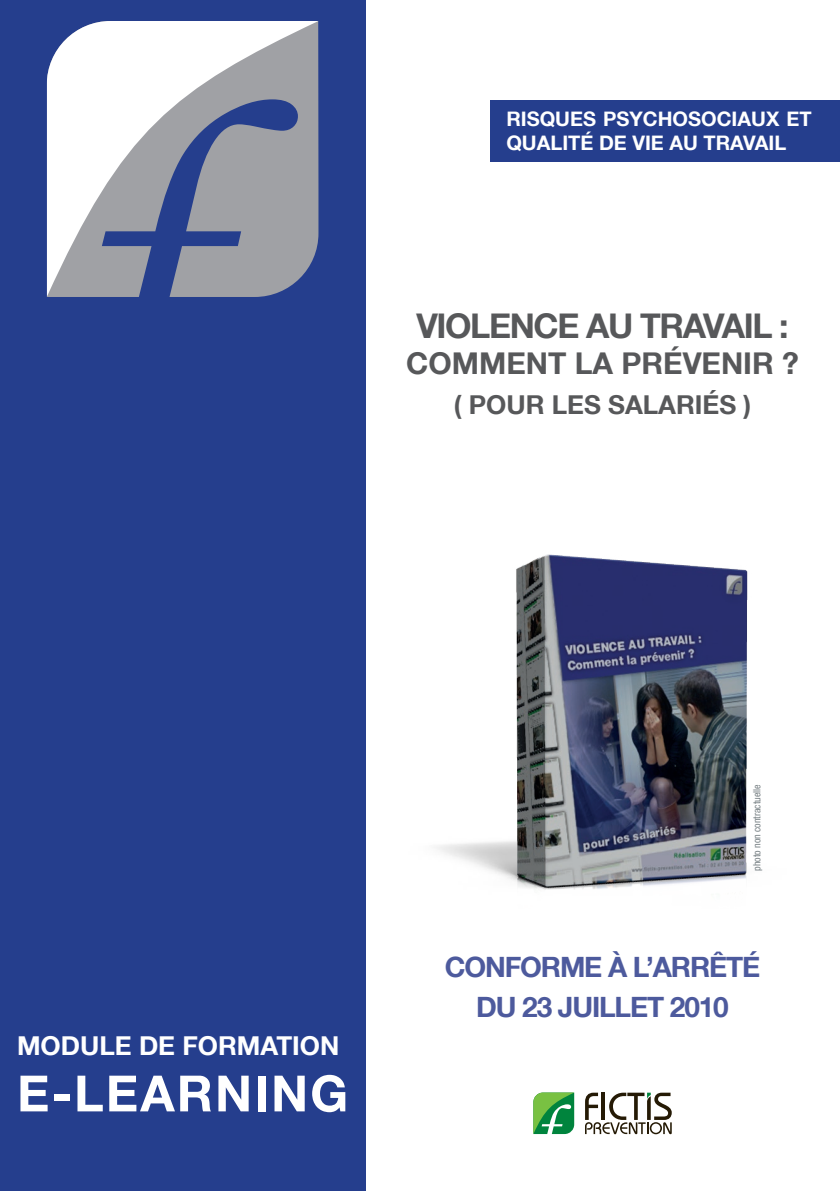
<style>
.page{position:relative;width:840px;height:1191px;background:#fff}
.page>*{position:absolute;margin:0;border:0;box-sizing:border-box;transform-origin:0 0}
.t1{font:700 50px "Helvetica Neue LT Com";letter-spacing:.04em;color:#fff}
.t2{font:700 34px "Helvetica Neue LT Com";letter-spacing:-.04em;color:#57585a}
.t3{font:700 30px "Helvetica Neue LT Com";color:#57585a}
.t4{font:700 28px/40px "Helvetica Neue LT Com";letter-spacing:-.04em;color:#4d5a9d;text-align:center}
.t5{font:700 26px "Helvetica Neue LT Com";color:#fff}
.t6{font:700 26px "Helvetica Neue LT Com";color:#57585a}
.t7{font:700 20px/24px "Helvetica Neue LT Com";color:#fff}
.t8{font:condensed 10px "Helvetica Neue";color:#767f83}
</style>
<div class="page">
<img style="left:436px;top:554px;width:312px;height:336px">
<div style="left:0;top:0;width:365px;height:1191px;background:#253e8d"></div>
<svg style="left:47px;top:21px;width:271px;height:276px;background:#afb3c0"></svg>
<svg style="left:533px;top:1092px;width:41px;height:42px;background:#4ca95a"></svg>
<svg style="left:585px;top:1092px;width:86px;height:42px"></svg>
<div style="left:490px;top:100px;width:349px;height:62px;background:#253e8d"></div>
<p class="t7" style="left:506px;top:107px;width:306px">RISQUES PSYCHOSOCIAUX ET<br>QUALITÉ DE VIE AU TRAVAIL</p>
<h2 class="t2" style="left:416px;top:304px;width:373px">VIOLENCE AU TRAVAIL :</h2>
<h3 class="t3" style="left:406px;top:344px;width:394px">COMMENT LA PRÉVENIR ?</h3>
<h3 class="t6" style="left:453px;top:389px;width:299px">( POUR LES SALARIÉS )</h3>
<h3 class="t5" style="left:17px;top:1028px;width:324px">MODULE DE FORMATION</h3>
<h1 class="t1" style="left:17px;top:1062px;width:332px">E-LEARNING</h1>
<p class="t8" style="left:750px;top:871px;width:88px;rotate:-90deg">photo non contractuelle</p>
<h3 class="t4" style="left:444px;top:946px;width:317px">CONFORME À L’ARRÊTÉ<br>DU 23 JUILLET 2010</h3>
</div>
